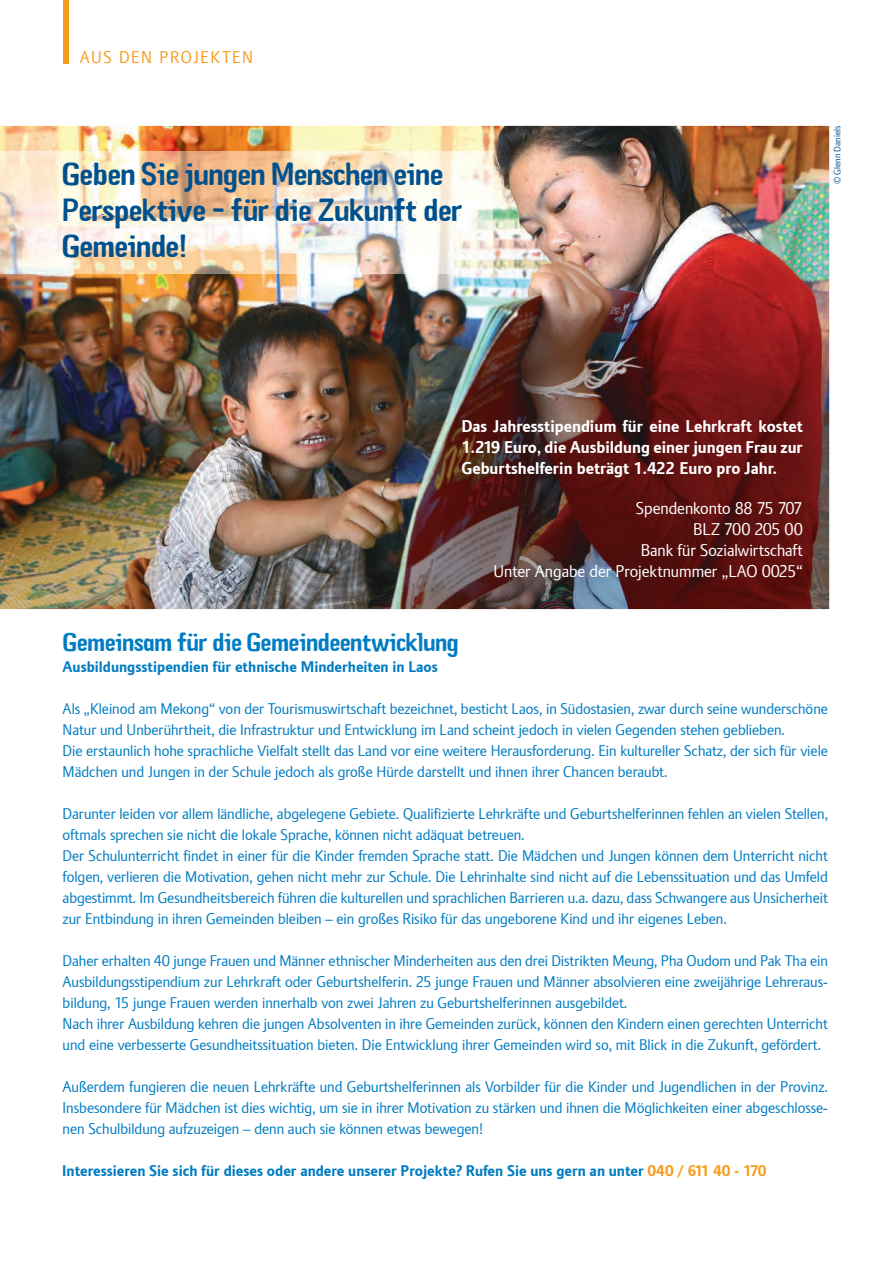
<style>
.page{position:relative;width:893px;height:1263px;background:#fff}
.page>*{position:absolute;margin:0;border:0;box-sizing:border-box;transform-origin:0 0}
.t1{font:30px/36px "Plan Storytelling";color:#00508d}
.t2{font:24.3px "Plan Storytelling";color:#007cc2}
.t3{font:700 16.5px/21px "Plan";color:#fff;text-align:justify}
.t4{font:16.5px/21px "Plan";color:#fff;text-align:right}
.t5{font:16.5px "Plan";letter-spacing:.1em;color:#f89c1c}
.t6{font:15px/21px "Plan";color:#007cc2}
.t7{font:700 15px "Plan";color:#007cc2}
.t8{font:9px "Plan";color:#00508d}
.s1{color:#f89c1c}
</style>
<div class="page">
<img style="left:0;top:126px;width:829px;height:483px">
<div style="left:64px;top:0;width:5px;height:63px;background:#f89c1c"></div>
<img style="left:0;top:151px;width:492px;height:122px">
<p class="t5" style="left:80px;top:51px;width:175px">AUS DEN PROJEKTEN</p>
<h1 class="t1" style="left:62px;top:159px;width:401px">Geben Sie jungen Menschen eine<br>Perspektive - für die Zukunft der<br>Gemeinde!</h1>
<p class="t8" style="left:834px;top:184px;width:60px;rotate:-90deg">© Glenn Daniels</p>
<p class="t3" style="left:461px;top:417px;width:343px">Das Jahresstipendium für eine Lehrkraft kostet 1.219 Euro, die Ausbildung einer jungen Frau zur Geburtshelferin beträgt 1.422 Euro pro Jahr.</p>
<p class="t4" style="left:493px;top:499px;width:311px">Spendenkonto 88 75 707<br>BLZ 700 205 00<br>Bank für Sozialwirtschaft<br>Unter Angabe der Projektnummer „LAO 0025“</p>
<h2 class="t2" style="left:63px;top:631px;width:397px">Gemeinsam für die Gemeindeentwicklung</h2>
<p class="t7" style="left:63px;top:661px;width:377px">Ausbildungsstipendien für ethnische Minderheiten in Laos</p>
<p class="t6" style="left:63px;top:699px;width:767px">Als „Kleinod am Mekong“ von der Tourismuswirtschaft bezeichnet, besticht Laos, in Südostasien, zwar durch seine wunderschöne Natur und Unberührtheit, die Infrastruktur und Entwicklung im Land scheint jedoch in vielen Gegenden stehen geblieben.<br>Die erstaunlich hohe sprachliche Vielfalt stellt das Land vor eine weitere Herausforderung. Ein kultureller Schatz, der sich für viele Mädchen und Jungen in der Schule jedoch als große Hürde darstellt und ihnen ihrer Chancen beraubt.</p>
<p class="t6" style="left:63px;top:803px;width:767px">Darunter leiden vor allem ländliche, abgelegene Gebiete. Qualifizierte Lehrkräfte und Geburtshelferinnen fehlen an vielen Stellen, oftmals sprechen sie nicht die lokale Sprache, können nicht adäquat betreuen.<br>Der Schulunterricht findet in einer für die Kinder fremden Sprache statt. Die Mädchen und Jungen können dem Unterricht nicht folgen, verlieren die Motivation, gehen nicht mehr zur Schule. Die Lehrinhalte sind nicht auf die Lebenssituation und das Umfeld abgestimmt. Im Gesundheitsbereich führen die kulturellen und sprachlichen Barrieren u.a. dazu, dass Schwangere aus Unsicherheit zur Entbindung in ihren Gemeinden bleiben – ein großes Risiko für das ungeborene Kind und ihr eigenes Leben.</p>
<p class="t6" style="left:63px;top:951px;width:767px">Daher erhalten 40 junge Frauen und Männer ethnischer Minderheiten aus den drei Distrikten Meung, Pha Oudom und Pak Tha ein Ausbildungsstipendium zur Lehrkraft oder Geburtshelferin. 25 junge Frauen und Männer absolvieren eine zweijährige Lehreraus&shy;bildung, 15 junge Frauen werden innerhalb von zwei Jahren zu Geburtshelferinnen ausgebildet.<br>Nach ihrer Ausbildung kehren die jungen Absolventen in ihre Gemeinden zurück, können den Kindern einen gerechten Unterricht und eine verbesserte Gesundheitssituation bieten. Die Entwicklung ihrer Gemeinden wird so, mit Blick in die Zukunft, gefördert.</p>
<p class="t6" style="left:63px;top:1077px;width:767px;text-align:justify">Außerdem fungieren die neuen Lehrkräfte und Geburtshelferinnen als Vorbilder für die Kinder und Jugendlichen in der Provinz.<br>Insbesondere für Mädchen ist dies wichtig, um sie in ihrer Motivation zu stärken und ihnen die Möglichkeiten einer abgeschlosse&shy;nen Schulbildung aufzuzeigen – denn auch sie können etwas bewegen!</p>
<p class="t7" style="left:62px;top:1165px;width:706px">Interessieren Sie sich für dieses oder andere unserer Projekte? Rufen Sie uns gern an unter <span class="s1">040 / 611 40 - 170</span></p>
</div>
